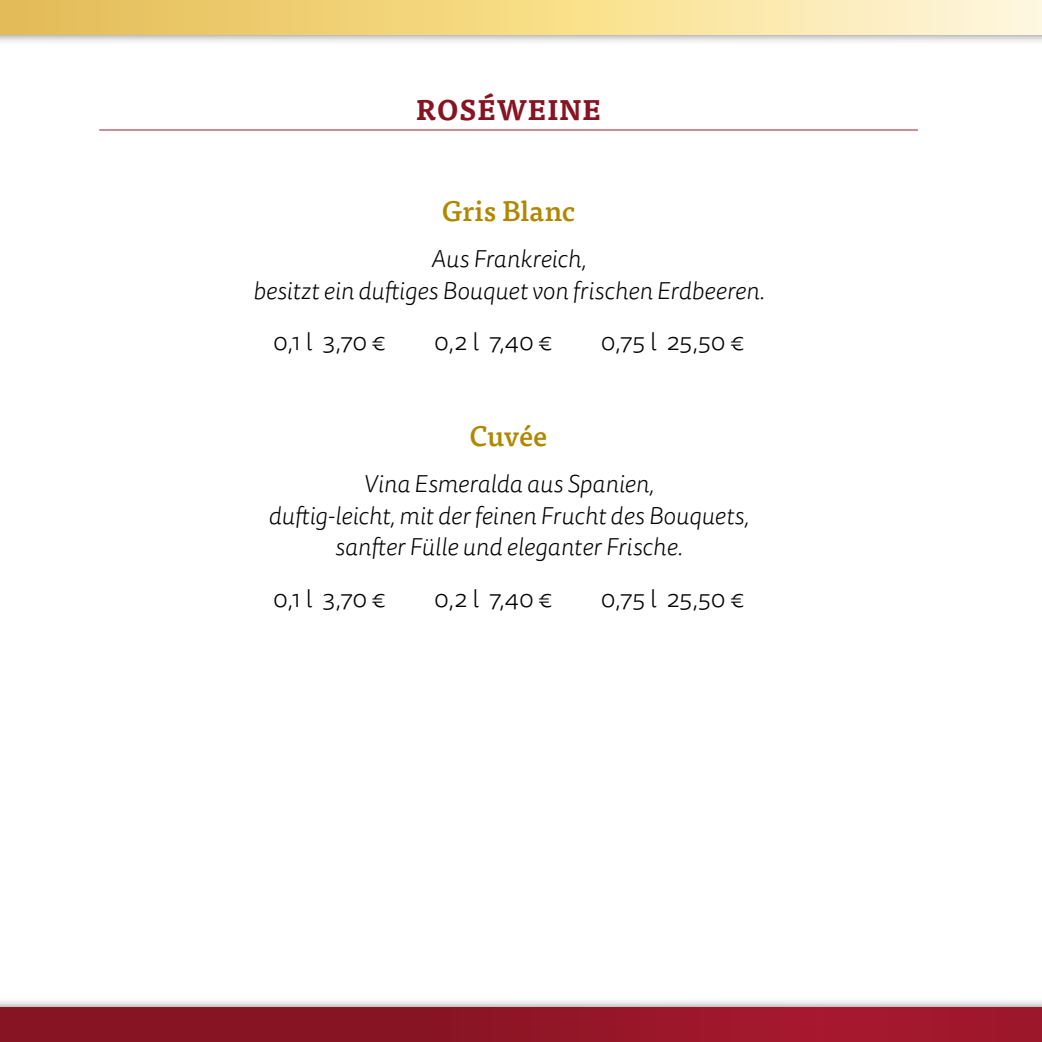
<style>
.page{position:relative;width:1042px;height:1042px;background:#fff}
.page>*{position:absolute;margin:0;border:0;box-sizing:border-box;transform-origin:0 0}
.Wein_Name{font:500 28px "Tisa Pro";letter-spacing:-.005em;color:#af8800}
.Wein_Sorte{font:700 28px "Tisa Pro";letter-spacing:.01em;color:#871422}
.Wein_Beschreibung{font:italic 300 24.5px/31.5px "Tisa Sans Pro";letter-spacing:-.005em;color:#000;text-align:center}
.Wein_Preis{font:300 24.5px "Tisa Sans Pro";letter-spacing:-.005em;color:#000}
</style>
<div class="page">
<div style="left:0;top:0;width:1042px;height:45px;background:#000;opacity:.51"></div>
<div style="left:0;top:0;width:1042px;height:35px;background:linear-gradient(to right,#e6bc4b,#fff9d4)"></div>
<div style="left:0;top:997px;width:1042px;height:45px;background:#000;opacity:.51"></div>
<div style="left:0;top:1007px;width:1042px;height:35px;background:linear-gradient(to right,#80131f,#a6182d)"></div>
<hr style="left:99px;top:130px;width:819px;height:1px;background:#a8182e">
<p class="Wein_Sorte" style="left:416px;top:87px;width:187px">ROSÉWEINE</p>
<p class="Wein_Name" style="left:442px;top:189px;width:135px">Gris Blanc</p>
<p class="Wein_Beschreibung" style="left:253px;top:244px;width:513px">Aus Frankreich,<br>besitzt ein duftiges Bouquet von frischen Erdbeeren.</p>
<p class="Wein_Preis" style="left:273px;top:326px;width:114px">0,1 l 3,70 €</p>
<p class="Wein_Preis" style="left:434px;top:326px;width:120px">0,2 l 7,40 €</p>
<p class="Wein_Preis" style="left:601px;top:326px;width:145px">0,75 l 25,50 €</p>
<p class="Wein_Name" style="left:470px;top:414px;width:79px">Cuvée</p>
<p class="Wein_Beschreibung" style="left:268px;top:469px;width:482px">Vina Esmeralda aus Spanien,<br>duftig-leicht, mit der feinen Frucht des Bouquets, sanfter Fülle und eleganter Frische.</p>
<p class="Wein_Preis" style="left:273px;top:582px;width:114px">0,1 l 3,70 €</p>
<p class="Wein_Preis" style="left:434px;top:582px;width:120px">0,2 l 7,40 €</p>
<p class="Wein_Preis" style="left:601px;top:582px;width:145px">0,75 l 25,50 €</p>
</div>
